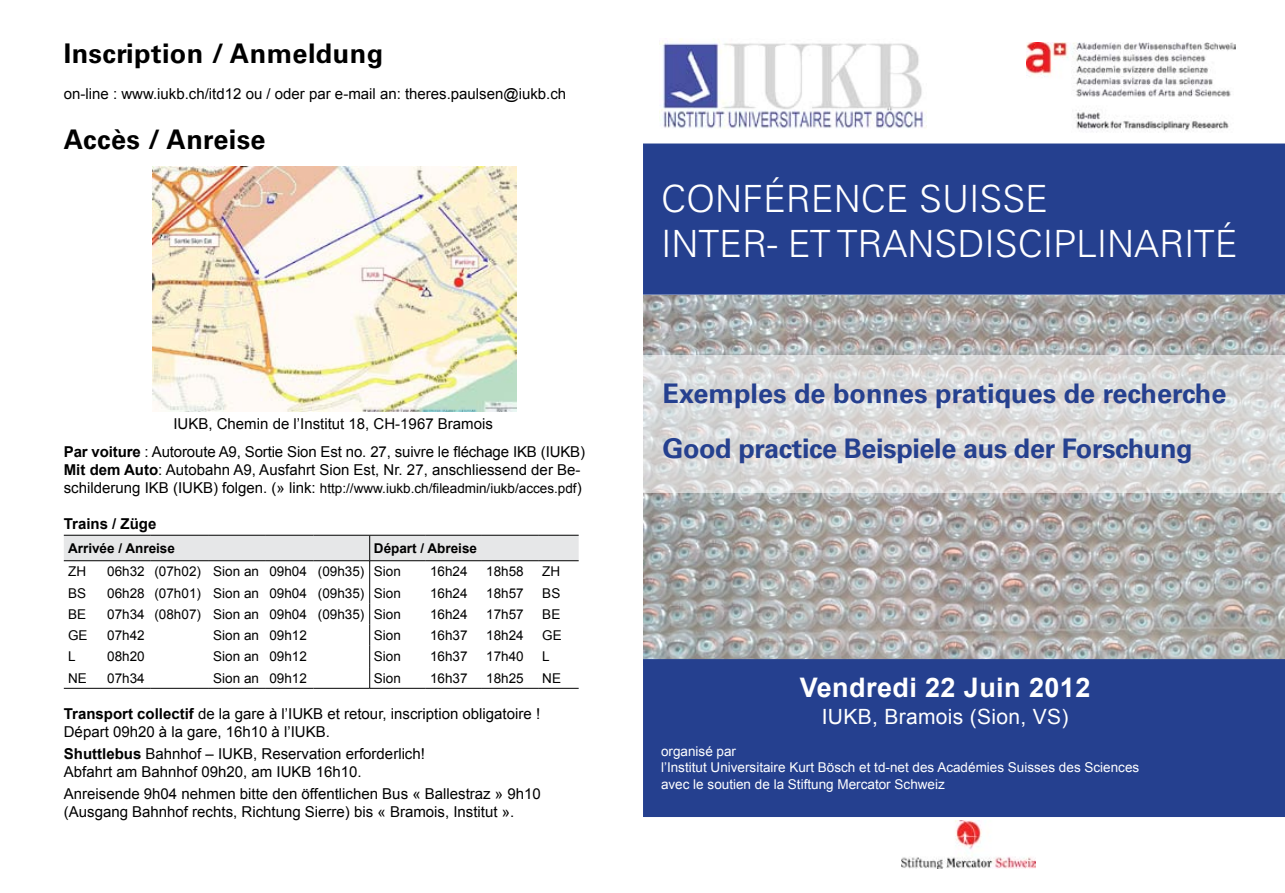
<style>
.page{position:relative;width:1285px;height:893px;background:#fff}
.page>*{position:absolute;margin:0;border:0;box-sizing:border-box;transform-origin:0 0}
.t1{font:300 37.5px/45px "Univers LT";color:#fff}
.t2{font:700 27px "Univers LT";letter-spacing:-.015em;color:#25408f}
.t3{font:700 27px "Univers LT";letter-spacing:.015em;color:#000}
.t4{font:700 27px "Arial";letter-spacing:.015em;color:#fff}
.t5{font:21px "Arial";letter-spacing:.015em;color:#fff}
.t6{font:15px/18px "Arial";color:#000}
.t7{font:700 15px "Arial";color:#000}
.t8{font:13.5px "Arial";color:#000}
.t9{font:13.5px/16.2px "Arial";color:#fff}
.t10{font:700 13.5px "Arial";color:#000}
.s1{font-weight:700}
.s2{font-size:15px}
</style>
<div class="page">
<img style="left:643px;top:295px;width:641px;height:364px">
<img style="left:659px;top:38px;width:267px;height:90px">
<img style="left:1026px;top:43px;width:209px;height:101px">
<div style="left:643px;top:144px;width:641px;height:151px;background:#25408f"></div>
<div style="left:643px;top:659px;width:641px;height:158px;background:#25408f"></div>
<img style="left:901px;top:820px;width:134px;height:48px">
<svg style="left:643px;top:355px;width:641px;height:137px;background:#d9d9d8"></svg>
<img style="left:152px;top:167px;width:364px;height:245px">
<hr style="left:64px;top:688px;width:39px;height:1px;background:#000">
<hr style="left:103px;top:688px;width:47px;height:1px;background:#000">
<hr style="left:150px;top:688px;width:59px;height:1px;background:#000">
<hr style="left:209px;top:688px;width:56px;height:1px;background:#000">
<hr style="left:265px;top:688px;width:48px;height:1px;background:#000">
<hr style="left:313px;top:688px;width:56px;height:1px;background:#000">
<hr style="left:369px;top:688px;width:57px;height:1px;background:#000">
<hr style="left:426px;top:688px;width:56px;height:1px;background:#000">
<hr style="left:482px;top:688px;width:56px;height:1px;background:#000">
<hr style="left:538px;top:688px;width:40px;height:1px;background:#000">
<svg style="left:64px;top:535px;width:514px;height:153px"></svg>
<hr style="left:426px;top:535px;width:56px;height:1px;background:#000">
<hr style="left:482px;top:535px;width:56px;height:1px;background:#000">
<hr style="left:538px;top:535px;width:40px;height:1px;background:#000">
<hr style="left:369px;top:560px;width:57px;height:1px;background:#000">
<hr style="left:426px;top:560px;width:56px;height:1px;background:#000">
<hr style="left:482px;top:560px;width:56px;height:1px;background:#000">
<hr style="left:538px;top:560px;width:40px;height:1px;background:#000">
<h2 class="t3" style="left:64px;top:37px;width:321px">Inscription / Anmeldung</h2>
<p class="t6" style="left:64px;top:84px;width:504px">on-line : www.iukb.ch/itd12 ou / oder par e-mail an: theres.paulsen@iukb.ch</p>
<h2 class="t3" style="left:64px;top:123px;width:203px">Accès / Anreise</h2>
<p class="t6" style="left:173px;top:415px;width:321px">IUKB, Chemin de l’Institut 18, CH-1967 Bramois</p>
<h1 class="t1" style="left:661px;top:177px;width:578px">CONFÉRENCE SUISSE<br>INTER- ET TRANSDISCIPLINARITÉ</h1>
<h2 class="t2" style="left:662px;top:378px;width:565px">Exemples de bonnes pratiques de recherche</h2>
<p class="t6" style="left:64px;top:443px;width:522px"><span class="s1">Par voiture</span> : Autoroute A9, Sortie Sion Est no. 27, suivre le fléchage IKB (IUKB)</p>
<h2 class="t2" style="left:662px;top:432px;width:531px">Good practice Beispiele aus der Forschung</h2>
<p class="t6" style="left:64px;top:461px;width:517px"><span class="s1">Mit dem Auto</span>: Autobahn A9, Ausfahrt Sion Est, Nr. 27, anschliessend der Be-</p>
<p class="t8" style="left:64px;top:481px;width:519px"><span class="s2">schilderung IKB (IUKB) folgen. (» link:</span> http://www.iukb.ch/fileadmin/iukb/acces.pdf<span class="s2">)</span></p>
<p class="t7" style="left:64px;top:515px;width:94px">Trains / Züge</p>
<p class="t10" style="left:68px;top:541px;width:108px">Arrivée / Anreise</p>
<p class="t10" style="left:374px;top:541px;width:105px">Départ / Abreise</p>
<p class="t8" style="left:68px;top:564px;width:19px">ZH</p>
<p class="t8" style="left:107px;top:564px;width:295px">06h32 (07h02) Sion an 09h04 (09h35) Sion</p>
<p class="t8" style="left:430px;top:564px;width:39px">16h24</p>
<p class="t8" style="left:486px;top:564px;width:39px">18h58</p>
<p class="t8" style="left:542px;top:564px;width:19px">ZH</p>
<p class="t8" style="left:68px;top:585px;width:20px">BS</p>
<p class="t8" style="left:107px;top:585px;width:295px">06h28 (07h01) Sion an 09h04 (09h35) Sion</p>
<p class="t8" style="left:430px;top:585px;width:39px">16h24</p>
<p class="t8" style="left:486px;top:585px;width:39px">18h57</p>
<p class="t8" style="left:542px;top:585px;width:20px">BS</p>
<p class="t8" style="left:68px;top:606px;width:20px">BE</p>
<p class="t8" style="left:107px;top:606px;width:295px">07h34 (08h07) Sion an 09h04 (09h35) Sion</p>
<p class="t8" style="left:430px;top:606px;width:39px">16h24</p>
<p class="t8" style="left:486px;top:606px;width:39px">17h57</p>
<p class="t8" style="left:542px;top:606px;width:20px">BE</p>
<p class="t8" style="left:68px;top:628px;width:21px">GE</p>
<p class="t8" style="left:107px;top:628px;width:39px">07h42</p>
<p class="t8" style="left:213px;top:628px;width:95px">Sion an 09h12</p>
<p class="t8" style="left:374px;top:628px;width:29px">Sion</p>
<p class="t8" style="left:430px;top:628px;width:39px">16h37</p>
<p class="t8" style="left:486px;top:628px;width:39px">18h24</p>
<p class="t8" style="left:542px;top:628px;width:21px">GE</p>
<p class="t8" style="left:68px;top:649px;width:9px">L</p>
<p class="t8" style="left:107px;top:649px;width:39px">08h20</p>
<p class="t8" style="left:213px;top:649px;width:95px">Sion an 09h12</p>
<p class="t8" style="left:374px;top:649px;width:29px">Sion</p>
<p class="t8" style="left:430px;top:649px;width:39px">16h37</p>
<p class="t8" style="left:486px;top:649px;width:39px">17h40</p>
<p class="t8" style="left:542px;top:649px;width:9px">L</p>
<p class="t8" style="left:68px;top:670px;width:20px">NE</p>
<p class="t8" style="left:107px;top:670px;width:39px">07h34</p>
<p class="t8" style="left:213px;top:670px;width:95px">Sion an 09h12</p>
<p class="t8" style="left:374px;top:670px;width:29px">Sion</p>
<p class="t8" style="left:430px;top:670px;width:39px">16h37</p>
<p class="t8" style="left:486px;top:670px;width:39px">18h25</p>
<p class="t8" style="left:542px;top:670px;width:20px">NE</p>
<p class="t6" style="left:64px;top:704px;width:478px"><span class="s1">Transport collectif</span> de la gare à l’IUKB et retour, inscription obligatoire !<br>Départ 09h20 à la gare, 16h10 à l’IUKB.</p>
<p class="t6" style="left:64px;top:744px;width:362px"><span class="s1">Shuttlebus</span> Bahnhof – IUKB, Reservation erforderlich!<br>Abfahrt am Bahnhof 09h20, am IUKB 16h10.</p>
<p class="t6" style="left:64px;top:785px;width:478px">Anreisende 9h04 nehmen bitte den öffentlichen Bus « Ballestraz » 9h10 (Ausgang Bahnhof rechts, Richtung Sierre) bis « Bramois, Institut ».</p>
<h2 class="t4" style="left:799px;top:672px;width:292px">Vendredi 22 Juin 2012</h2>
<h3 class="t5" style="left:821px;top:705px;width:248px">IUKB, Bramois (Sion, VS)</h3>
<p class="t9" style="left:661px;top:743px;width:479px">organisé par<br>l’Institut Universitaire Kurt Bösch et td-net des Académies Suisses des Sciences avec le soutien de la Stiftung Mercator Schweiz</p>
</div>
